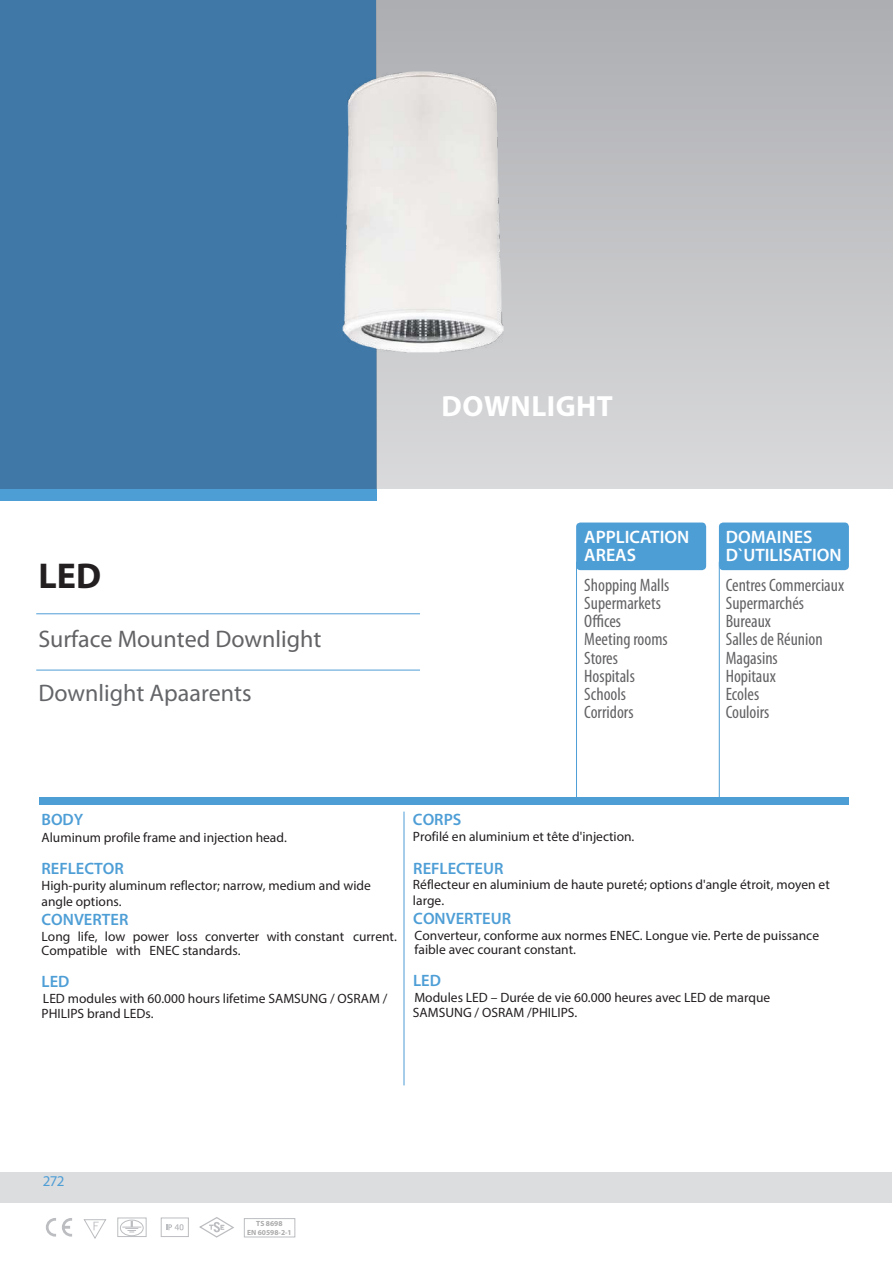
<style>
.page{position:relative;width:893px;height:1263px;background:#fff}
.page>*{position:absolute;margin:0;border:0;box-sizing:border-box;transform-origin:0 0}
.t1{font:700 36px "Myriad Pro";color:#231f20}
.t2{font:700 29.25px "Myriad Pro";letter-spacing:.02em;color:#fff}
.t3{font:24px "Myriad Pro";color:#636366}
.t4{font:24px "Myriad Pro";color:#636568}
.t5{font:condensed 18px/18px "Myriad Pro";color:#636366}
.t6{font:600 18px/18px "Myriad Pro";color:#fff}
.t7{font:600 16.5px "Myriad Pro";color:#4e9ed6}
.t8{font:15px "Myriad Pro";color:#4e9ed6}
.t9{font:13.5px/16.2px "Myriad Pro";color:#231f20}
.t10{font:700 7.5px/9px "Myriad Pro";color:#aaa;text-align:center}
</style>
<div class="page">
<div style="left:0;top:488px;width:376px;height:13px;background:#4e9ed6"></div>
<div style="left:0;top:0;width:376px;height:488px;background:#4079a8"></div>
<div style="left:376px;top:0;width:517px;height:488px;background:linear-gradient(to bottom,#adaeb2,#d9dadb)"></div>
<img style="left:342px;top:54px;width:179px;height:315px">
<div style="left:0;top:1172px;width:815px;height:31px;background:#dcdddf"></div>
<div style="left:797px;top:1172px;width:95px;height:31px;background:#dcdddf"></div>
<svg style="left:166px;top:1224px;width:18px;height:6px"></svg>
<div style="left:161px;top:1217px;width:28px;height:20px;border:1px solid #bcbdc0"></div>
<svg style="left:83px;top:1219px;width:24px;height:20px"></svg>
<div style="left:117px;top:1217px;width:29px;height:20px;border:1px solid #bcbdc0"></div>
<div style="left:120px;top:1220px;width:23px;height:16px;border:1px solid #bcbdc0;border-radius:50%"></div>
<svg style="left:122px;top:1221px;width:19px;height:12px"></svg>
<svg style="left:46px;top:1218px;width:10px;height:18px"></svg>
<svg style="left:62px;top:1218px;width:10px;height:18px"></svg>
<svg style="left:199px;top:1217px;width:35px;height:21px"></svg>
<div style="left:244px;top:1218px;width:51px;height:19px;border:1px solid #bcbdc0"></div>
<div style="left:39px;top:797px;width:809px;height:8px;background:#4e9ed6"></div>
<hr style="left:404px;top:811px;width:1px;height:274px;background:#4e9ed6">
<hr style="left:36px;top:613px;width:384px;height:1px;background:#4e9ed6">
<hr style="left:36px;top:670px;width:384px;height:1px;background:#4e9ed6">
<hr style="left:576px;top:562px;width:1px;height:235px;background:#4e9ed6">
<hr style="left:719px;top:562px;width:1px;height:235px;background:#4e9ed6">
<div style="left:576px;top:522px;width:130px;height:48px;background:#4e9ed6;border-radius:4px"></div>
<div style="left:719px;top:522px;width:130px;height:48px;background:#4e9ed6;border-radius:4px"></div>
<h2 class="t2" style="left:442px;top:390px;width:173px">DOWNLIGHT</h2>
<h1 class="t1" style="left:38px;top:556px;width:64px">LED</h1>
<h3 class="t3" style="left:38px;top:624px;width:285px">Surface Mounted Downlight</h3>
<h3 class="t4" style="left:38px;top:678px;width:215px">Downlight Apaarents</h3>
<h3 class="t6" style="left:584px;top:528px;width:106px">APPLICATION<br>AREAS</h3>
<h3 class="t5" style="left:584px;top:576px;width:87px">Shopping Malls<br>Supermarkets<br>Offices<br>Meeting rooms<br>Stores<br>Hospitals<br>Schools<br>Corridors</h3>
<h3 class="t6" style="left:726px;top:528px;width:117px">DOMAINES<br>D`UTILISATION</h3>
<h3 class="t5" style="left:726px;top:576px;width:120px">Centres Commerciaux<br>Supermarchés<br>Bureaux<br>Salles de Réunion<br>Magasins<br>Hopitaux<br>Ecoles<br>Couloirs</h3>
<p class="t7" style="left:42px;top:809px;width:43px">BODY</p>
<p class="t9" style="left:42px;top:829px;width:247px">Aluminum profile frame and injection head.</p>
<p class="t7" style="left:42px;top:858px;width:84px">REFLECTOR</p>
<p class="t9" style="left:42px;top:877px;width:331px">High-purity aluminum reflector; narrow, medium and wide angle options.</p>
<p class="t7" style="left:42px;top:909px;width:88px">CONVERTER</p>
<p class="t9" style="left:42px;top:929px;width:357px;line-height:13.5px">Long life, low power loss converter with constant current.<br>Compatible with ENEC standards.</p>
<p class="t7" style="left:42px;top:971px;width:29px">LED</p>
<p class="t9" style="left:42px;top:991px;width:347px;line-height:14.9px">LED modules with 60.000 hours lifetime SAMSUNG / OSRAM /<br>PHILIPS brand LEDs.</p>
<p class="t7" style="left:413px;top:809px;width:50px">CORPS</p>
<p class="t9" style="left:413px;top:828px;width:223px">Profilé en aluminium et tête d'injection.</p>
<p class="t7" style="left:413px;top:857px;width:92px">REFLECTEUR</p>
<p class="t9" style="left:413px;top:876px;width:418px">Réflecteur en aluminium de haute pureté; options d'angle étroit, moyen et large.</p>
<p class="t7" style="left:413px;top:908px;width:99px">CONVERTEUR</p>
<p class="t9" style="left:415px;top:929px;width:406px;line-height:13.5px">Converteur, conforme aux normes ENEC. Longue vie. Perte de puissance faible avec courant constant.</p>
<p class="t7" style="left:413px;top:970px;width:29px">LED</p>
<p class="t9" style="left:413px;top:990px;width:359px;line-height:14.5px">Modules LED – Durée de vie 60.000 heures avec LED de marque<br>SAMSUNG / OSRAM /PHILIPS.</p>
<p class="t8" style="left:43px;top:1172px;width:23px">272</p>
<p class="t10" style="left:247px;top:1219px;width:46px">TS 8698<br>EN 60598-2-1</p>
</div>
